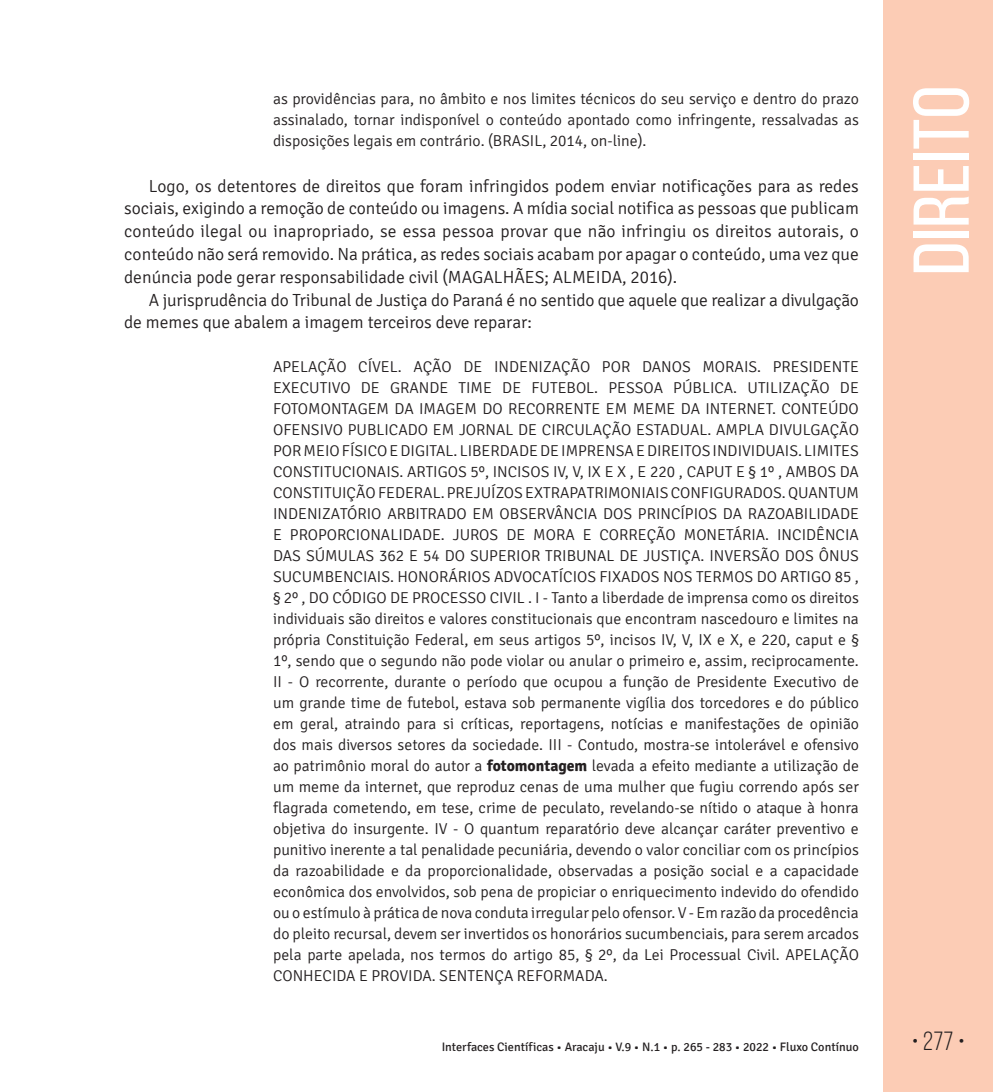
<style>
.page{position:relative;width:993px;height:1092px;background:#fff}
.page>*{position:absolute;margin:0;border:0;box-sizing:border-box;transform-origin:0 0}
.t1{font:78.75px "Bebas Neue";color:#fff;scale:1.09 1}
.t2{font:26.25px "Bebas Neue";color:#231f20}
.t3{font:300 17.5px/22.8px "Signika";letter-spacing:-.01em;color:#231f20;text-align:justify}
.t4{font:300 15.75px/21px "Signika";color:#231f20;text-align:justify}
.t5{font:12.25px "Signika";color:#231f20}
.s1{font-weight:700}
</style>
<div class="page">
<div style="left:883px;top:0;width:109px;height:1091px;background:#fcccb5"></div>
<p class="t4" style="left:273px;top:89px;width:587px">as providências para, no âmbito e nos limites técnicos do seu serviço e dentro do prazo assinalado, tornar indisponível o conteúdo apontado como infringente, ressalvadas as disposições legais em contrário. (BRASIL, 2014, on-line).</p>
<p class="t3" style="left:124px;top:175px;width:736px;text-indent:25px">Logo, os detentores de direitos que foram infringidos podem enviar notificações para as redes sociais, exigindo a remoção de conteúdo ou imagens. A mídia social notifica as pessoas que publicam conteúdo ilegal ou inapropriado, se essa pessoa provar que não infringiu os direitos autorais, o conteúdo não será removido. Na prática, as redes sociais acabam por apagar o conteúdo, uma vez que denúncia pode gerar responsabilidade civil (MAGALHÃES; ALMEIDA, 2016).</p>
<p class="t3" style="left:124px;top:288px;width:736px;text-indent:25px">A jurisprudência do Tribunal de Justiça do Paraná é no sentido que aquele que realizar a divulgação de memes que abalem a imagem terceiros deve reparar:</p>
<p class="t4" style="left:273px;top:356px;width:587px">APELAÇÃO CÍVEL. AÇÃO DE INDENIZAÇÃO POR DANOS MORAIS. PRESIDENTE EXECUTIVO DE GRANDE TIME DE FUTEBOL. PESSOA PÚBLICA. UTILIZAÇÃO DE FOTOMONTAGEM DA IMAGEM DO RECORRENTE EM MEME DA INTERNET. CONTEÚDO OFENSIVO PUBLICADO EM JORNAL DE CIRCULAÇÃO ESTADUAL. AMPLA DIVULGAÇÃO POR MEIO FÍSICO E DIGITAL. LIBERDADE DE IMPRENSA E DIREITOS INDIVIDUAIS. LIMITES CONSTITUCIONAIS. ARTIGOS 5º, INCISOS IV, V, IX E X , E 220 , CAPUT E § 1º , AMBOS DA CONSTITUIÇÃO FEDERAL. PREJUÍZOS EXTRAPATRIMONIAIS CONFIGURADOS. QUANTUM INDENIZATÓRIO ARBITRADO EM OBSERVÂNCIA DOS PRINCÍPIOS DA RAZOABILIDADE E PROPORCIONALIDADE. JUROS DE MORA E CORREÇÃO MONETÁRIA. INCIDÊNCIA DAS SÚMULAS 362 E 54 DO SUPERIOR TRIBUNAL DE JUSTIÇA. INVERSÃO DOS ÔNUS SUCUMBENCIAIS. HONORÁRIOS ADVOCATÍCIOS FIXADOS NOS TERMOS DO ARTIGO 85 , § 2º , DO CÓDIGO DE PROCESSO CIVIL . I - Tanto a liberdade de imprensa como os direitos individuais são direitos e valores constitucionais que encontram nascedouro e limites na própria Constituição Federal, em seus artigos 5º, incisos IV, V, IX e X, e 220, caput e § 1º, sendo que o segundo não pode violar ou anular o primeiro e, assim, reciprocamente.<br>II - O recorrente, durante o período que ocupou a função de Presidente Executivo de um grande time de futebol, estava sob permanente vigília dos torcedores e do público em geral, atraindo para si críticas, reportagens, notícias e manifestações de opinião dos mais diversos setores da sociedade. III - Contudo, mostra-se intolerável e ofensivo ao patrimônio moral do autor a <span class="s1">fotomontagem</span> levada a efeito mediante a utilização de um meme da internet, que reproduz cenas de uma mulher que fugiu correndo após ser flagrada cometendo, em tese, crime de peculato, revelando-se nítido o ataque à honra objetiva do insurgente. IV - O quantum reparatório deve alcançar caráter preventivo e punitivo inerente a tal penalidade pecuniária, devendo o valor conciliar com os princípios da razoabilidade e da proporcionalidade, observadas a posição social e a capacidade econômica dos envolvidos, sob pena de propiciar o enriquecimento indevido do ofendido ou o estímulo à prática de nova conduta irregular pelo ofensor. V - Em razão da procedência do pleito recursal, devem ser invertidos os honorários sucumbenciais, para serem arcados pela parte apelada, nos termos do artigo 85, § 2º, da Lei Processual Civil. APELAÇÃO CONHECIDA E PROVIDA. SENTENÇA REFORMADA.</p>
<h1 class="t1" style="left:898px;top:275px;width:176px;rotate:-90deg">Direito</h1>
<p class="t5" style="left:441px;top:1040px;width:418px">Interfaces Científicas • Aracaju • V.9 • N.1 • p. 265 - 283 • 2022 • Fluxo Contínuo</p>
<h2 class="t2" style="left:911px;top:1026px;width:55px">• 277 •</h2>
</div>
